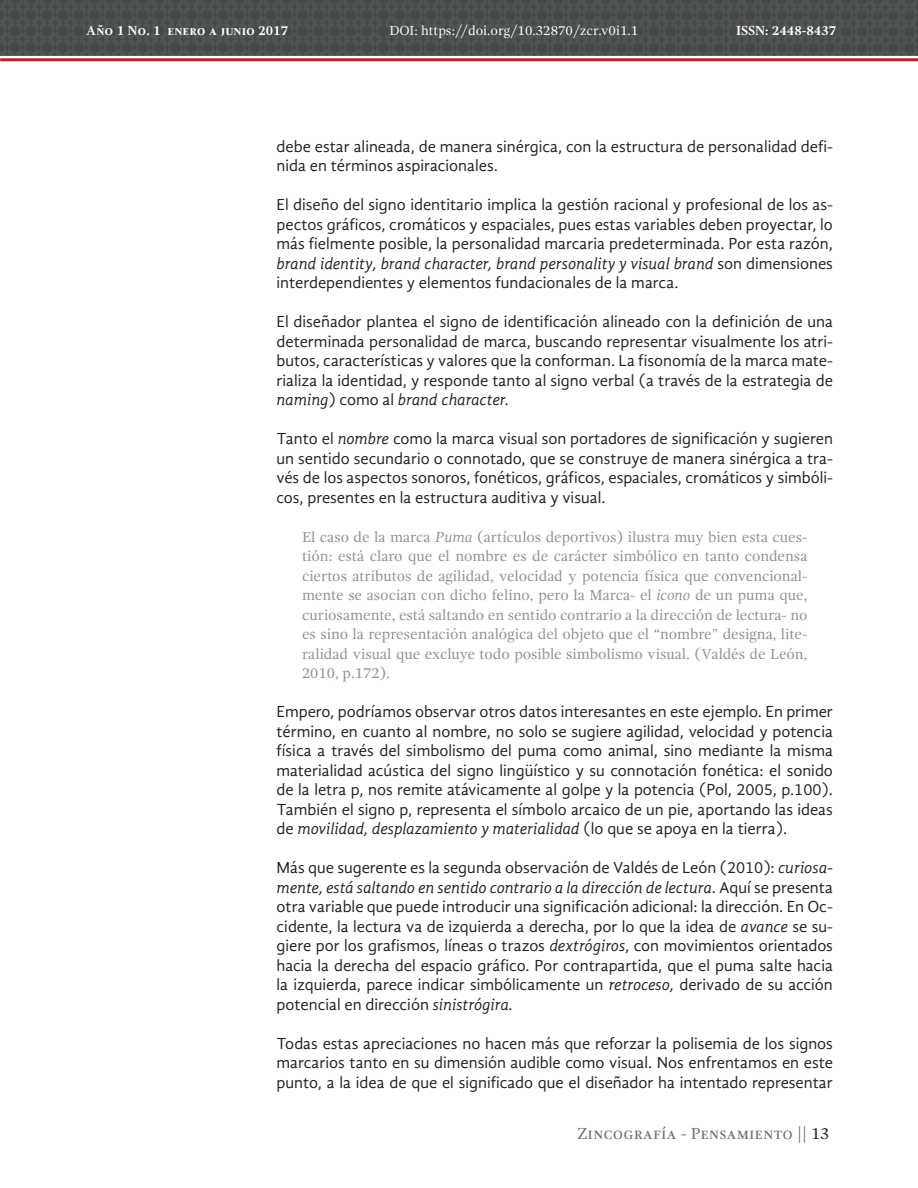
<style>
.page{position:relative;width:918px;height:1188px;background:#fff}
.page>*{position:absolute;margin:0;border:0;box-sizing:border-box;transform-origin:0 0}
.t1{font:16.5px/19.5px "Gandhi Sans";color:#231f20;text-align:justify}
.t2{font:16.5px "Gandhi Serif";color:#6c6d70}
.CITAS{font:15px/19.5px "Gandhi Serif";color:#8f8f8f;text-align:justify}
.t3{font:13.5px "Gandhi Serif";color:#fff}
.t4{font:700 13.5px "Gandhi Serif";color:#fff}
.s1{font-style:italic}
.s2{color:#231f20}
</style>
<div class="page">
<div style="left:0;top:0;width:918px;height:56px;background:#4c4f50"></div>
<hr style="left:0;top:58px;width:918px;height:3px;background:#be1d2c">
<p class="t4" style="left:86px;top:23px;width:203px">Año 1 No. 1 enero a junio 2017</p>
<p class="t3" style="left:389px;top:23px;width:250px">DOI: https://doi.org/10.32870/zcr.v0i1.1</p>
<p class="t4" style="left:736px;top:23px;width:102px">ISSN: 2448-8437</p>
<p class="t1" style="left:277px;top:136px;width:558px">debe estar alineada, de manera sinérgica, con la estructura de personalidad defi&shy;nida en términos aspiracionales.</p>
<p class="t1" style="left:277px;top:195px;width:558px">El diseño del signo identitario implica la gestión racional y profesional de los as&shy;pectos gráficos, cromáticos y espaciales, pues estas variables deben proyectar, lo más fielmente posible, la personalidad marcaria predeterminada. Por esta razón, <span class="s1">brand identity, brand character, brand personality y visual brand</span> son dimensiones interdependientes y elementos fundacionales de la marca.</p>
<p class="t1" style="left:277px;top:312px;width:558px">El diseñador plantea el signo de identificación alineado con la definición de una determinada personalidad de marca, buscando representar visualmente los atri&shy;butos, características y valores que la conforman. La fisonomía de la marca mate&shy;rializa la identidad, y responde tanto al signo verbal (a través de la estrategia de <span class="s1">naming</span>) como al <span class="s1">brand character.</span></p>
<p class="t1" style="left:277px;top:429px;width:558px">Tanto el <span class="s1">nombre</span> como la marca visual son portadores de significación y sugieren un sentido secundario o connotado, que se construye de manera sinérgica a tra&shy;vés de los aspectos sonoros, fonéticos, gráficos, espaciales, cromáticos y simbóli&shy;cos, presentes en la estructura auditiva y visual.</p>
<p class="CITAS" style="left:302px;top:527px;width:507px">El caso de la marca <span class="s1">Puma</span> (artículos deportivos) ilustra muy bien esta cues&shy;tión: está claro que el nombre es de carácter simbólico en tanto condensa ciertos atributos de agilidad, velocidad y potencia física que convencional&shy;mente se asocian con dicho felino, pero la Marca- el <span class="s1">icono</span> de un puma que, curiosamente, está saltando en sentido contrario a la dirección de lectura- no es sino la representación analógica del objeto que el “nombre” designa, lite&shy;ralidad visual que excluye todo posible simbolismo visual. (Valdés de León, 2010, p.172).</p>
<p class="t1" style="left:277px;top:702px;width:558px">Empero, podríamos observar otros datos interesantes en este ejemplo. En primer término, en cuanto al nombre, no solo se sugiere agilidad, velocidad y potencia física a través del simbolismo del puma como animal, sino mediante la misma materialidad acústica del signo lingüístico y su connotación fonética: el sonido de la letra p, nos remite atávicamente al golpe y la potencia (Pol, 2005, p.100).<br>También el signo p, representa el símbolo arcaico de un pie, aportando las ideas de <span class="s1">movilidad, desplazamiento y materialidad</span> (lo que se apoya en la tierra).</p>
<p class="t1" style="left:277px;top:858px;width:558px">Más que sugerente es la segunda observación de Valdés de León (2010): <span class="s1">curiosa&shy;mente, está saltando en sentido contrario a la dirección de lectura</span>. Aquí se presenta otra variable que puede introducir una significación adicional: la dirección. En Oc&shy;cidente, la lectura va de izquierda a derecha, por lo que la idea de <span class="s1">avance</span> se su&shy;giere por los grafismos, líneas o trazos <span class="s1">dextrógiros</span>, con movimientos orientados hacia la derecha del espacio gráfico. Por contrapartida, que el puma salte hacia la izquierda, parece indicar simbólicamente un <span class="s1">retroceso,</span> derivado de su acción potencial en dirección <span class="s1">sinistrógira.</span></p>
<p class="t1" style="left:277px;top:1033px;width:558px">Todas estas apreciaciones no hacen más que reforzar la polisemia de los signos marcarios tanto en su dimensión audible como visual. Nos enfrentamos en este punto, a la idea de que el significado que el diseñador ha intentado representar</p>
<p class="t2" style="left:577px;top:1124px;width:253px">Zincografía - Pensamiento || <span class="s2">13</span></p>
</div>
